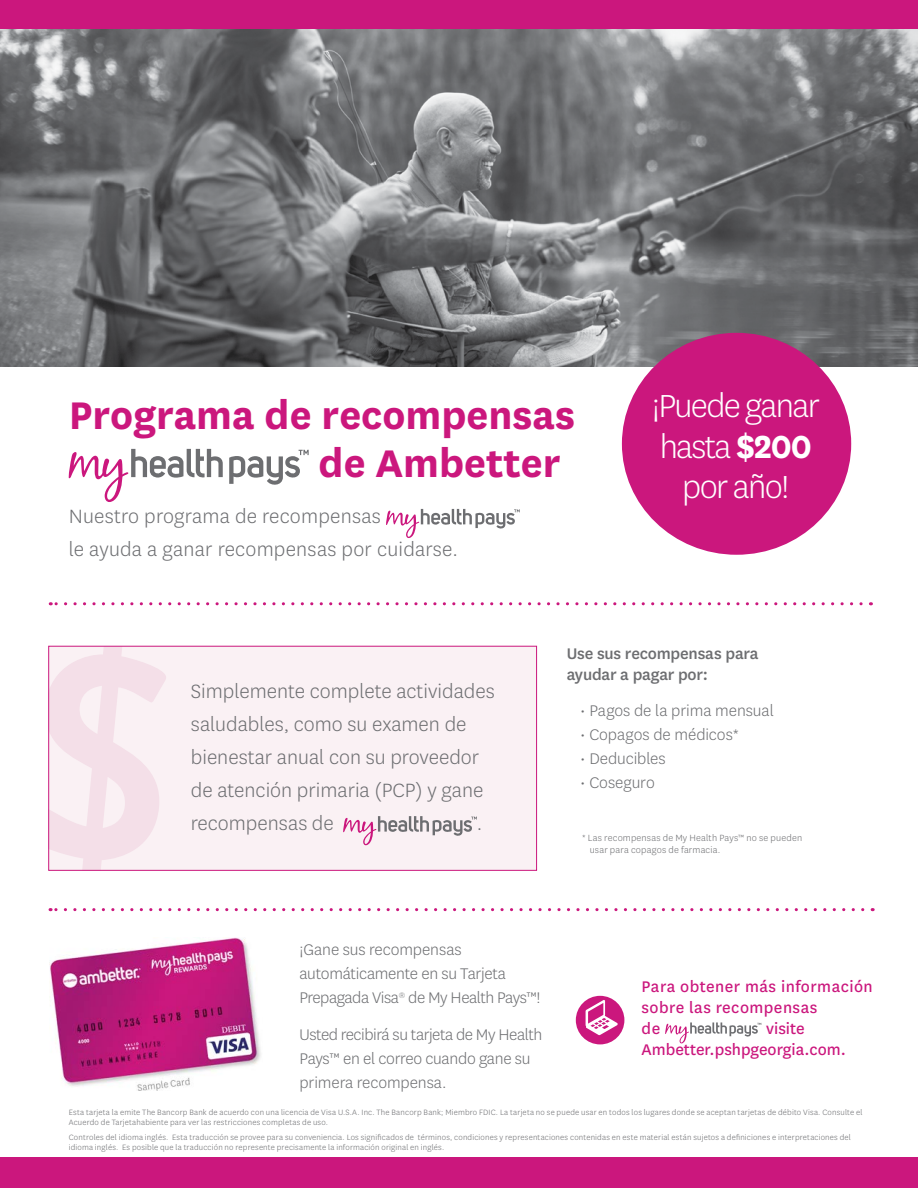
<style>
.page{position:relative;width:918px;height:1188px;background:#fff}
.page>*{position:absolute;margin:0;border:0;box-sizing:border-box;transform-origin:0 0}
.t1{font:700 45px/48px "Centene Sans";color:#cb177d}
.t2{font:300 37.35px/40.5px "Centene Sans";letter-spacing:-.045em;color:#fff;text-align:center}
.t3{font:300 22.5px/33px "Centene Sans";color:#6d6e71}
.t4{font:300 18px/24px "Centene Sans";letter-spacing:-.015em;color:#6d6e71}
.t5{font:18px/21px "Centene Sans";letter-spacing:.025em;color:#cb177d}
.t6{font:500 18px/21px "Centene Sans";letter-spacing:-.01em;color:#6d6e71}
.t7{font:18px/21px "Centene Sans";color:#cb177d}
.t8{font:300 10.5px/12.6px "Centene Sans";letter-spacing:.015em;color:#6d6e71}
.t9{font:300 9px/10.8px "Centene Sans";letter-spacing:.02em;color:#6d6e71}
.s1{font-weight:700}
</style>
<div class="page">
<img style="left:0;top:28px;width:918px;height:338px">
<div style="left:0;top:1158px;width:918px;height:30px;background:#cb177d"></div>
<div style="left:0;top:0;width:918px;height:28px;background:#cb177d"></div>
<svg style="left:69px;top:449px;width:154px;height:53px"></svg>
<svg style="left:229px;top:450px;width:80px;height:35px"></svg>
<svg style="left:386px;top:509px;width:134px;height:29px"></svg>
<div style="left:622px;top:333px;width:229px;height:222px;background:#cb177d;border-radius:50%"></div>
<div style="left:49px;top:646px;width:488px;height:224px;background:#faf1f4"></div>
<svg style="left:576px;top:996px;width:48px;height:48px"></svg>
<svg style="left:343px;top:816px;width:134px;height:29px"></svg>
<img style="left:49px;top:938px;width:212px;height:153px">
<svg style="left:665px;top:1022px;width:96px;height:21px"></svg>
<svg style="left:50px;top:602px;width:811px;height:3px"></svg>
<svg style="left:50px;top:908px;width:813px;height:3px"></svg>
<svg style="left:51px;top:648px;width:115px;height:221px"></svg>
<div style="left:49px;top:646px;width:488px;height:225px;border:1px solid #cb177d"></div>
<h1 class="t1" style="left:319px;top:388px;width:258px;text-indent:-250px">Programa de recompensas de Ambetter</h1>
<p class="t3" style="left:69px;top:499px;width:391px">Nuestro programa de recompensas<br>le ayuda a ganar recompensas por cuidarse.</p>
<p class="t2" style="left:652px;top:384px;width:170px">¡Puede ganar hasta <span class="s1">$200 </span>por año!</p>
<p class="t3" style="left:191px;top:674px;width:305px">Simplemente complete actividades saludables, como su examen de bienestar anual con su proveedor de atención primaria (PCP) y gane recompensas de</p>
<p class="t3" style="left:477px;top:806px;width:7px">.</p>
<p class="t6" style="left:567px;top:642px;width:193px">Use sus recompensas para ayudar a pagar por:</p>
<p class="t4" style="left:580px;top:698px;width:195px">• Pagos de la prima mensual</p>
<p class="t4" style="left:580px;top:722px;width:160px">• Copagos de médicos*</p>
<p class="t4" style="left:580px;top:746px;width:87px">• Deducibles</p>
<p class="t4" style="left:580px;top:770px;width:76px">• Coseguro</p>
<p class="t8" style="left:590px;top:831px;width:214px;text-indent:-7px">* Las recompensas de My Health Pays™ no se pueden usar para copagos de farmacia.</p>
<p class="t4" style="left:299px;top:937px;width:243px">¡Gane sus recompensas automáticamente en su Tarjeta<br>Prepagada Visa<sup>®</sup> de My Health Pays™!</p>
<p class="t4" style="left:299px;top:1022px;width:244px">Usted recibirá su tarjeta de My Health<br>Pays™ en el correo cuando gane su primera recompensa.</p>
<p class="t9" style="left:69px;top:1106px;width:795px">Esta tarjeta la emite The Bancorp Bank de acuerdo con una licencia de Visa U.S.A. Inc. The Bancorp Bank; Miembro FDIC. La tarjeta no se puede usar en todos los lugares donde se aceptan tarjetas de débito Visa. Consulte el<br>Acuerdo de Tarjetahabiente para ver las restricciones completas de uso.</p>
<p class="t9" style="left:69px;top:1131px;width:784px">Controles del idioma inglés. Esta traducción se provee para su conveniencia. Los significados de términos, condiciones y representaciones contenidas en este material están sujetos a definiciones e interpretaciones del idioma inglés. Es posible que la traducción no represente precisamente la información original en inglés.</p>
<p class="t5" style="left:642px;top:975px;width:233px">Para obtener más información sobre las recompensas<br>de</p>
<p class="t7" style="left:642px;top:1017px;width:206px;text-indent:125px">visite<br>Ambetter.pshpgeorgia.com.</p>
</div>
